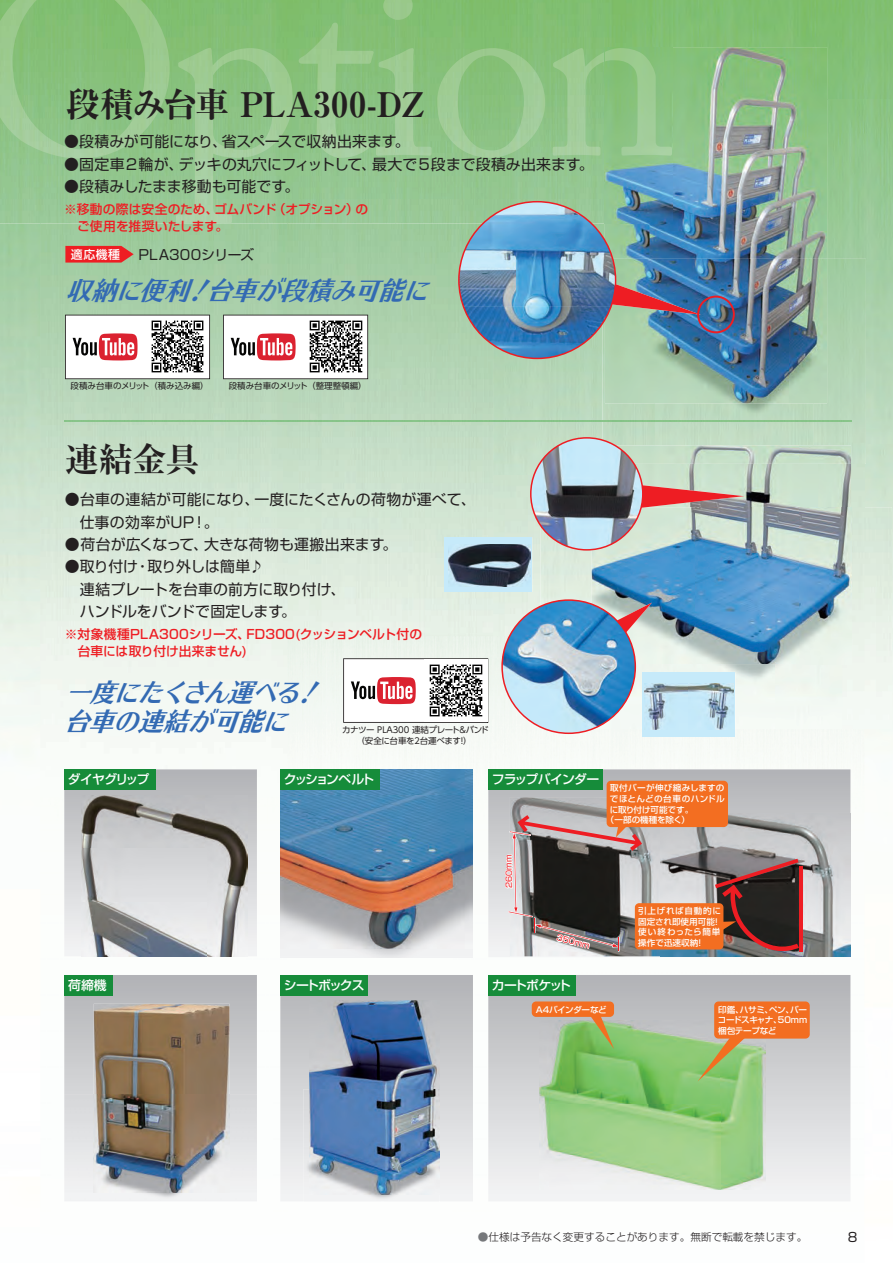
<style>
.page{position:relative;width:893px;height:1263px;background:#fff}
.page>*{position:absolute;margin:0;border:0;box-sizing:border-box;transform-origin:0 0}
.t1{font:34.05px "Ryumin Pr 6 Ex Bold 90 pv RKSJ H";letter-spacing:-.01em;color:#231f20}
.t2{font:italic 25.5px/28.8px "UD Typos 515 Std Regular 90 pv RKSJ H";color:#336ab3;scale:.96 1}
.t3{font:14.85px/22.4px "Shin Go Pro Regular 90 pv RKSJ H";color:#231f20}
.t4{font:14.85px/22.4px "Shin Go Pro Regular 90 pv RKSJ H";letter-spacing:-.025em;color:#231f20}
.t5{font:14.85px "Shin Go Pro Regular 90 pv RKSJ H";letter-spacing:-.045em;color:#231f20}
.t6{font:14.85px "Shin Go Pro Regular 90 pv RKSJ H";letter-spacing:.02em;color:#231f20}
.t7{font:13.8px "Shin Go Pr 6 N Regular 90 pv RKSJ H";letter-spacing:.005em;color:#231f20}
.t8{font:12.75px/17px "Shin Go Pro Medium 90 pv RKSJ H";color:#ee1d23}
.t9{font:12.75px "Shin Go Pro Medium 90 pv RKSJ H";letter-spacing:-.07em;color:#fff}
.t10{font:12.75px "Shin Go Pro Medium 90 pv RKSJ H";letter-spacing:-.175em;color:#fff}
.t11{font:12.75px "Shin Go Pro Medium 90 pv RKSJ H";letter-spacing:-.1em;color:#fff}
.t12{font:12.75px "Shin Go Pro Medium 90 pv RKSJ H";letter-spacing:-.11em;color:#fff}
.t13{font:12.75px "Shin Go Pro Medium 90 pv RKSJ H";letter-spacing:-.115em;color:#fff}
.t14{font:12.75px "Shin Go Pr 6 Regular 90 pv RKSJ H";color:#231f20}
.t15{font:11.85px "Shin Go Pr 6 N Medium 90 pv RKSJ H";color:#fff}
.t16{font:10.65px "Shin Go Pr 6 Light 90 pv RKSJ H";color:#231f20}
.t17{font:8.55px "Shin Go Pro Medium 90 pv RKSJ H";color:#fff}
.t18{font:8.55px "UD Shin Go Pro Regular 90 pv RKSJ H";letter-spacing:-.01em;color:#231f20}
.t19{font:8.55px/10.6px "UD Shin Go Pro Regular 90 pv RKSJ H";letter-spacing:-.045em;color:#231f20}
.t20{font:8.55px/10.6px "Shin Go Pro Medium 90 pv RKSJ H";letter-spacing:-.04em;color:#fff}
.t21{font:8.55px "Shin Go Pro Medium 90 pv RKSJ H";letter-spacing:.045em;color:#fff}
.t22{font:8.55px "Shin Go Pro Medium 90 pv RKSJ H";letter-spacing:.04em;color:#fff}
.t23{font:8.55px/10.6px "Shin Go Pro Medium 90 pv RKSJ H";letter-spacing:.08em;color:#fff;text-align:right}
.t24{font:8.55px "Shin Go Pro Medium 90 pv RKSJ H";letter-spacing:.085em;color:#fff}
.t25{font:8.1px "Shin Go Pro Regular 90 pv RKSJ H";color:#ee1d23}
.s1{color:#76787b}
</style>
<div class="page">
<img style="left:672px;top:0;width:221px;height:99px">
<img style="left:827px;top:99px;width:66px;height:161px">
<img style="left:287px;top:636px;width:245px;height:133px">
<img style="left:850px;top:797px;width:14px;height:379px">
<img style="left:82px;top:956px;width:165px;height:1px">
<img style="left:602px;top:359px;width:53px;height:78px">
<img style="left:396px;top:0;width:236px;height:223px">
<div style="left:632px;top:0;width:40px;height:47px;background:#80bf71"></div>
<img style="left:0;top:0;width:396px;height:223px">
<img style="left:395px;top:0;width:210px;height:158px">
<svg style="left:488px;top:769px;width:362px;height:188px;background:#bfc1c3"></svg>
<svg style="left:64px;top:769px;width:193px;height:187px;background:#cacbcd"></svg>
<svg style="left:64px;top:975px;width:193px;height:120px;background:#bec0c2"></svg>
<img style="left:64px;top:1095px;width:193px;height:106px">
<img style="left:672px;top:47px;width:155px;height:212px">
<img style="left:605px;top:259px;width:222px;height:144px">
<img style="left:605px;top:47px;width:67px;height:154px">
<img style="left:605px;top:48px;width:67px;height:108px">
<img style="left:458px;top:201px;width:277px;height:158px">
<svg style="left:65px;top:315px;width:145px;height:64px"></svg>
<svg style="left:223px;top:315px;width:145px;height:64px"></svg>
<svg style="left:65px;top:246px;width:69px;height:17px"></svg>
<img style="left:744px;top:464px;width:107px;height:43px">
<img style="left:744px;top:445px;width:107px;height:19px">
<img style="left:592px;top:507px;width:207px;height:105px">
<img style="left:799px;top:507px;width:52px;height:157px">
<img style="left:652px;top:612px;width:147px;height:52px">
<div style="left:642px;top:673px;width:93px;height:64px;background:#c6eafa"></div>
<img style="left:652px;top:684px;width:82px;height:45px">
<img style="left:501px;top:599px;width:151px;height:135px">
<svg style="left:343px;top:658px;width:145px;height:65px"></svg>
<img style="left:425px;top:659px;width:62px;height:62px">
<svg style="left:530px;top:437px;width:214px;height:114px;background:#aeb3b2"></svg>
<div style="left:445px;top:537px;width:87px;height:55px;background:#c6eafa"></div>
<img style="left:448px;top:544px;width:82px;height:43px">
<img style="left:82px;top:795px;width:165px;height:161px">
<img style="left:280px;top:769px;width:193px;height:188px">
<img style="left:510px;top:797px;width:151px;height:159px">
<img style="left:728px;top:797px;width:67px;height:16px">
<img style="left:661px;top:813px;width:189px;height:143px">
<hr style="left:799px;top:866px;width:4px;height:86px;background:#ee1d23">
<img style="left:94px;top:1004px;width:135px;height:188px">
<svg style="left:280px;top:975px;width:193px;height:226px;background:#ced0d1"></svg>
<svg style="left:488px;top:975px;width:362px;height:226px"></svg>
<img style="left:303px;top:1089px;width:136px;height:112px">
<img style="left:310px;top:1000px;width:129px;height:195px">
<img style="left:539px;top:1021px;width:226px;height:168px">
<svg style="left:697px;top:1014px;width:61px;height:67px;background:#a4bd7e"></svg>
<svg style="left:579px;top:1000px;width:35px;height:49px"></svg>
<div style="left:607px;top:781px;width:121px;height:46px;background:#f36e21;border-radius:4px"></div>
<div style="left:635px;top:903px;width:88px;height:46px;background:#f36e21;border-radius:4px"></div>
<div style="left:714px;top:1001px;width:96px;height:37px;background:#f36e21;border-radius:4px"></div>
<div style="left:532px;top:1001px;width:82px;height:16px;background:#f36e21;border-radius:4px"></div>
<svg style="left:504px;top:815px;width:138px;height:137px;background:#7f726e"></svg>
<svg style="left:715px;top:859px;width:84px;height:92px;background:#583732"></svg>
<div style="left:488px;top:769px;width:114px;height:21px;background:#168c3a"></div>
<div style="left:280px;top:769px;width:100px;height:21px;background:#168c3a"></div>
<div style="left:64px;top:769px;width:92px;height:21px;background:#168c3a"></div>
<div style="left:64px;top:975px;width:48px;height:20px;background:#168c3a"></div>
<div style="left:280px;top:975px;width:88px;height:20px;background:#168c3a"></div>
<div style="left:488px;top:975px;width:88px;height:20px;background:#168c3a"></div>
<h1 class="t1" style="left:66px;top:78px;width:360px">段積み台車 PLA300-DZ</h1>
<p class="t3" style="left:222px;top:129px;width:189px">省スペースで収納出来ます。</p>
<p class="t3" style="left:64px;top:129px;width:164px">●段積みが可能になり、</p>
<p class="t5" style="left:178px;top:152px;width:199px">デッキの丸穴にフィットして、</p>
<p class="t3" style="left:372px;top:151px;width:223px">最大で５段まで段積み出来ます。</p>
<p class="t3" style="left:64px;top:151px;width:120px">●固定車２輪が、</p>
<p class="t3" style="left:64px;top:173px;width:236px">●段積みしたまま移動も可能です。</p>
<p class="t8" style="left:273px;top:199px;width:87px">（オプション）</p>
<p class="t8" style="left:214px;top:199px;width:64px">ゴムバンド</p>
<p class="t8" style="left:64px;top:199px;width:165px">※移動の際は安全のため、　ご使用を推奨いたします。</p>
<p class="t8" style="left:355px;top:199px;width:14px">の</p>
<p class="t7" style="left:138px;top:243px;width:117px">PLA300シリーズ</p>
<p class="t15" style="left:71px;top:244px;width:51px">適応機種</p>
<h2 class="t2" style="left:66px;top:274px;width:393px">収納に便利台車が段積み可能に</h2>
<h2 class="t2" style="left:185px;top:274px;width:42px">！</h2>
<p class="t18" style="left:71px;top:379px;width:140px">段積み台車のメリット（積み込み編）</p>
<h1 class="t1" style="left:65px;top:432px;width:136px">連結金具</h1>
<p class="t18" style="left:229px;top:379px;width:140px">段積み台車のメリット（整理整頓編(</p>
<p class="t3" style="left:204px;top:487px;width:57px;text-indent:-139px">●台車の連結が可能になり、。</p>
<p class="t3" style="left:254px;top:487px;width:223px">一度にたくさんの荷物が運べて、</p>
<p class="t6" style="left:65px;top:510px;width:131px">　仕事の効率がUP</p>
<p class="t3" style="left:192px;top:509px;width:16px">!</p>
<p class="t4" style="left:148px;top:531px;width:118px;text-indent:-83px">●荷台が広くなって、<br>取り外しは簡単♪</p>
<p class="t3" style="left:204px;top:531px;width:195px">大きな荷物も運搬出来ます。</p>
<p class="t3" style="left:65px;top:554px;width:282px">●取り付け<br>　連結プレートを台車の前方に取り付け、　ハンドルをバンドで固定します。</p>
<p class="t8" style="left:246px;top:624px;width:177px">FD300(クッションベルト付の</p>
<p class="t3" style="left:135px;top:554px;width:16px">・</p>
<p class="t8" style="left:65px;top:624px;width:186px">※対象機種PLA300シリーズ、　台車には取り付け出来ません(</p>
<h2 class="t2" style="left:64px;top:677px;width:260px">一度にたくさん運べる台車の連結が可能に</h2>
<h2 class="t2" style="left:295px;top:677px;width:42px">!</h2>
<p class="t19" style="left:420px;top:724px;width:71px;text-indent:-78px">カナツー PLA300 連結プレート&amp;バンド台運べます (</p>
<p class="t18" style="left:356px;top:733px;width:60px">（安全に台車を</p>
<p class="t18" style="left:413px;top:733px;width:10px">２</p>
<p class="t18" style="left:458px;top:733px;width:10px">!</p>
<p class="t11" style="left:68px;top:769px;width:83px">ダイヤグリップ</p>
<p class="t10" style="left:284px;top:769px;width:92px">クッションベルト</p>
<p class="t9" style="left:492px;top:769px;width:109px">フラップバインダー</p>
<p class="t21" style="left:610px;top:781px;width:116px">取付バーが伸び縮みしますの</p>
<p class="t22" style="left:610px;top:792px;width:116px">でほとんどの台車のハンドル</p>
<p class="t17" style="left:610px;top:802px;width:85px">に取り付け可能です。</p>
<p class="t17" style="left:606px;top:813px;width:85px">（一部の機種を除く(</p>
<p class="t9" style="left:68px;top:974px;width:40px">荷締機</p>
<p class="t13" style="left:284px;top:974px;width:82px">シートボックス</p>
<p class="t25" style="left:503px;top:888px;width:35px;rotate:-91deg">260mm</p>
<p class="t25" style="left:559px;top:931px;width:35px;rotate:14deg">350mm</p>
<p class="t12" style="left:492px;top:974px;width:81px">カートポケット</p>
<p class="t23" style="left:638px;top:904px;width:84px">引上げれば自動的に!</p>
<p class="t17" style="left:638px;top:914px;width:78px">固定され即使用可能</p>
<p class="t24" style="left:638px;top:925px;width:84px">使い終わったら簡単</p>
<p class="t17" style="left:695px;top:935px;width:10px">!</p>
<p class="t17" style="left:638px;top:935px;width:62px">操作で迅速収納</p>
<p class="t20" style="left:536px;top:1003px;width:72px">A4バインダーなど</p>
<p class="t17" style="left:718px;top:1002px;width:27px">印鑑、</p>
<p class="t17" style="left:790px;top:1002px;width:19px">バー</p>
<p class="t17" style="left:740px;top:1002px;width:35px">ハサミ、</p>
<p class="t17" style="left:769px;top:1002px;width:27px">ペン、</p>
<p class="t20" style="left:718px;top:1013px;width:65px">コードスキャナ、梱包テープなど</p>
<p class="t17" style="left:778px;top:1013px;width:31px">50mm</p>
<p class="t16" style="left:478px;top:1228px;width:331px"><span class="s1">●</span>仕様は予告なく変更することがあります。無断で転載を禁じます。</p>
<p class="t14" style="left:848px;top:1227px;width:11px">8</p>
</div>
